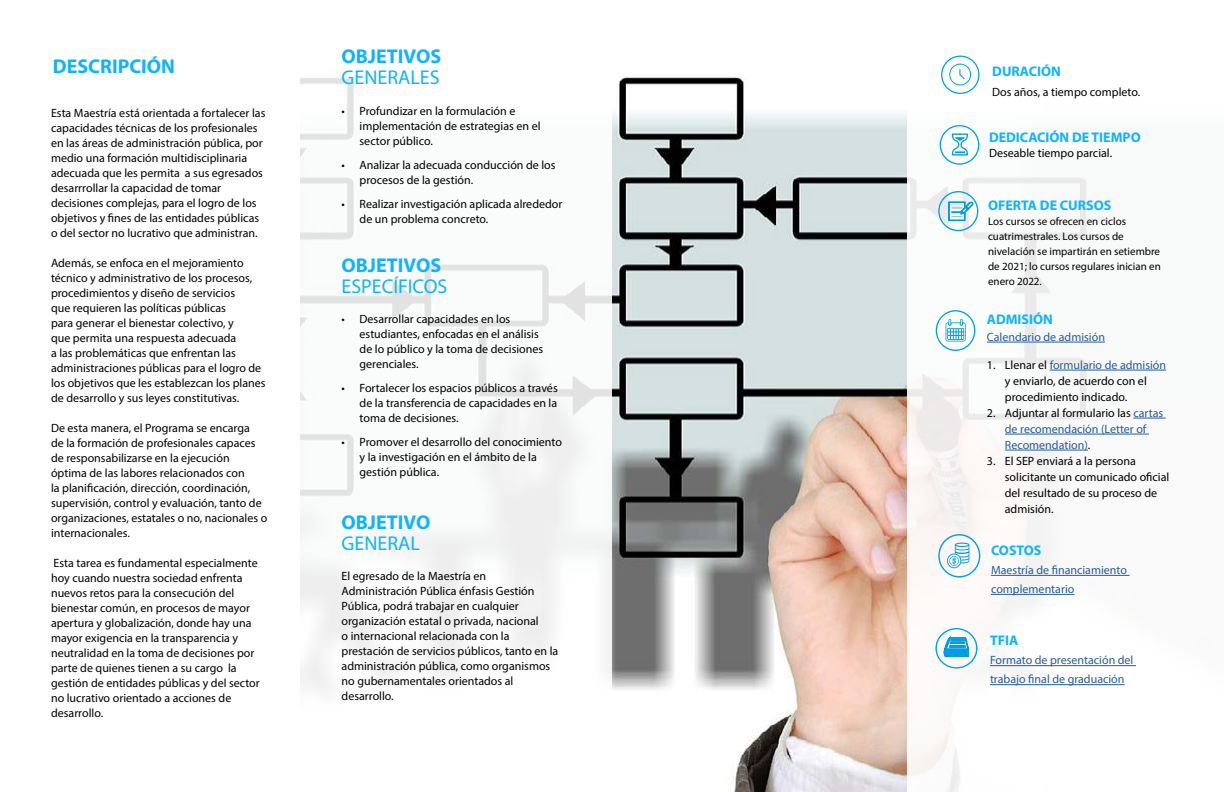
<style>
.page{position:relative;width:1224px;height:792px;background:#fff}
.page>*{position:absolute;margin:0;border:0;box-sizing:border-box;transform-origin:0 0}
.t1{font:700 20px "Myriad Pro";color:#10b3ff}
.t2{font:20px "Myriad Pro";color:#10b3ff}
.t3{font:700 14px "Myriad Pro";color:#10b3ff}
.t4{font:12px/15px "Myriad Pro";color:#000}
.t5{font:12px/16px "Myriad Pro";color:#275b9b}
.t6{font:11px/15px "Myriad Pro";color:#000}
.s1{color:#275b9b}
.s2{color:#000}
</style>
<div class="page">
<img style="left:612px;top:77px;width:295px;height:715px">
<div style="left:941px;top:56px;width:39px;height:38px;border:1px solid #009fe3;border-radius:50%"></div>
<div style="left:949px;top:64px;width:22px;height:21px;border:1px solid #009fe3;border-radius:50%"></div>
<svg style="left:959px;top:69px;width:6px;height:11px"></svg>
<hr style="left:987px;top:342px;width:118px;height:1px;background:#275b9b">
<hr style="left:1050px;top:370px;width:116px;height:1px;background:#275b9b">
<hr style="left:1133px;top:418px;width:33px;height:1px;background:#275b9b">
<hr style="left:1005px;top:434px;width:144px;height:1px;background:#275b9b">
<hr style="left:1005px;top:450px;width:83px;height:1px;background:#275b9b">
<hr style="left:991px;top:575px;width:139px;height:1px;background:#275b9b">
<hr style="left:991px;top:594px;width:83px;height:1px;background:#275b9b">
<hr style="left:990px;top:665px;width:146px;height:1px;background:#275b9b">
<hr style="left:990px;top:684px;width:135px;height:1px;background:#275b9b">
<div style="left:936px;top:310px;width:39px;height:41px;border:1px solid #009fe3;border-radius:50%"></div>
<svg style="left:946px;top:319px;width:20px;height:22px"></svg>
<div style="left:938px;top:534px;width:42px;height:44px;border:1px solid #009fe3;border-radius:50%"></div>
<svg style="left:947px;top:543px;width:22px;height:25px"></svg>
<div style="left:935px;top:628px;width:42px;height:41px;border:1px solid #009fe3;border-radius:50%"></div>
<svg style="left:943px;top:637px;width:26px;height:20px"></svg>
<div style="left:940px;top:125px;width:39px;height:40px;border:1px solid #009fe3;border-radius:50%"></div>
<svg style="left:951px;top:133px;width:18px;height:23px"></svg>
<div style="left:938px;top:191px;width:40px;height:40px;border:1px solid #009fe3;border-radius:50%"></div>
<svg style="left:948px;top:201px;width:25px;height:20px"></svg>
<h1 class="t1" style="left:53px;top:53px;width:124px">DESCRIPCIÓN</h1>
<p class="t4" style="left:51px;top:105px;width:216px">Esta Maestría está orientada a fortalecer las capacidades técnicas de los profesionales en las áreas de administración pública, por medio una formación multidisciplinaria adecuada que les permita a sus egresados desarrrollar la capacidad de tomar decisiones complejas, para el logro de los objetivos y fines de las entidades públicas o del sector no lucrativo que administran.</p>
<p class="t4" style="left:51px;top:255px;width:216px">Además, se enfoca en el mejoramiento técnico y administrativo de los procesos, procedimientos y diseño de servicios<br>que requieren las políticas públicas<br>para generar el bienestar colectivo, y<br>que permita una respuesta adecuada<br>a las problemáticas que enfrentan las administraciones públicas para el logro de los objetivos que les establezcan los planes de desarrollo y sus leyes constitutivas.</p>
<p class="t4" style="left:51px;top:420px;width:218px">De esta manera, el Programa se encarga<br>de la formación de profesionales capaces de responsabilizarse en la ejecución óptima de las labores relacionados con<br>la planificación, dirección, coordinación, supervisión, control y evaluación, tanto de organizaciones, estatales o no, nacionales o internacionales.</p>
<p class="t4" style="left:51px;top:555px;width:210px">Esta tarea es fundamental especialmente hoy cuando nuestra sociedad enfrenta nuevos retos para la consecución del bienestar común, en procesos de mayor apertura y globalización, donde hay una mayor exigencia en la transparencia y neutralidad en la toma de decisiones por parte de quienes tienen a su cargo la gestión de entidades públicas y del sector no lucrativo orientado a acciones de desarrollo.</p>
<h1 class="t1" style="left:342px;top:43px;width:101px">OBJETIVOS</h1>
<h1 class="t2" style="left:342px;top:65px;width:100px">GENERALES</h1>
<p class="t4" style="left:360px;top:103px;width:183px;text-indent:-18px">• Profundizar en la formulación e implementación de estrategias en el sector público.</p>
<p class="t4" style="left:360px;top:157px;width:198px;text-indent:-18px">• Analizar la adecuada conducción de los procesos de la gestión.</p>
<p class="t4" style="left:360px;top:196px;width:204px;text-indent:-18px">• Realizar investigación aplicada alrededor de un problema concreto.</p>
<h1 class="t1" style="left:342px;top:252px;width:101px">OBJETIVOS</h1>
<h1 class="t2" style="left:342px;top:274px;width:107px">ESPECÍFICOS</h1>
<p class="t4" style="left:360px;top:311px;width:185px;text-indent:-18px">• Desarrollar capacidades en los estudiantes, enfocadas en el análisis de lo público y la toma de decisiones gerenciales.</p>
<p class="t4" style="left:360px;top:380px;width:200px;text-align:justify;text-indent:-18px">• Fortalecer los espacios públicos a través de la transferencia de capacidades en la toma de decisiones.</p>
<p class="t4" style="left:360px;top:434px;width:204px;text-indent:-18px">• Promover el desarrollo del conocimiento y la investigación en el ámbito de la gestión pública.</p>
<h1 class="t1" style="left:342px;top:509px;width:90px">OBJETIVO</h1>
<h1 class="t2" style="left:342px;top:531px;width:80px">GENERAL</h1>
<p class="t4" style="left:342px;top:568px;width:218px">El egresado de la Maestría en Administración Pública énfasis Gestión Pública, podrá trabajar en cualquier organización estatal o privada, nacional<br>o internacional relacionada con la prestación de servicios públicos, tanto en la administración pública, como organismos no gubernamentales orientados al desarrollo.</p>
<p class="t3" style="left:992px;top:62px;width:70px">DURACIÓN</p>
<p class="t4" style="left:992px;top:84px;width:149px">Dos años, a tiempo completo.</p>
<p class="t3" style="left:989px;top:128px;width:153px">DEDICACIÓN DE TIEMPO</p>
<p class="t4" style="left:989px;top:146px;width:125px">Deseable tiempo parcial.</p>
<p class="t3" style="left:988px;top:196px;width:125px">OFERTA DE CURSOS</p>
<p class="t6" style="left:988px;top:213px;width:174px">Los cursos se ofrecen en ciclos cuatrimestrales. Los cursos de nivelación se impartirán en setiembre de 2021; lo cursos regulares inician en enero 2022.</p>
<p class="t3" style="left:987px;top:310px;width:68px">ADMISIÓN</p>
<p class="t5" style="left:987px;top:329px;width:120px">Calendario de admisión</p>
<p class="t4" style="left:1005px;top:357px;width:163px;line-height:16px;text-indent:-18px">1. Llenar el <span class="s1">formulario de admisión </span>y enviarlo, de acuerdo con el procedimiento indicado.</p>
<p class="t5" style="left:1005px;top:405px;width:160px;text-indent:-18px"><span class="s2">2. Adjuntar al formulario las</span> cartas de recomendación (Letter of<br>Recomendation)<span class="s2">.</span></p>
<p class="t4" style="left:1005px;top:453px;width:166px;line-height:16px;text-indent:-18px">3. El SEP enviará a la persona solicitante un comunicado oficial del resultado de su proceso de admisión.</p>
<p class="t3" style="left:991px;top:541px;width:52px">COSTOS</p>
<p class="t5" style="left:991px;top:560px;width:137px;line-height:19px">Maestría de financiamiento complementario</p>
<p class="t3" style="left:990px;top:632px;width:30px">TFIA</p>
<p class="t5" style="left:990px;top:651px;width:145px;line-height:19px">Formato de presentación del trabajo final de graduación</p>
</div>
